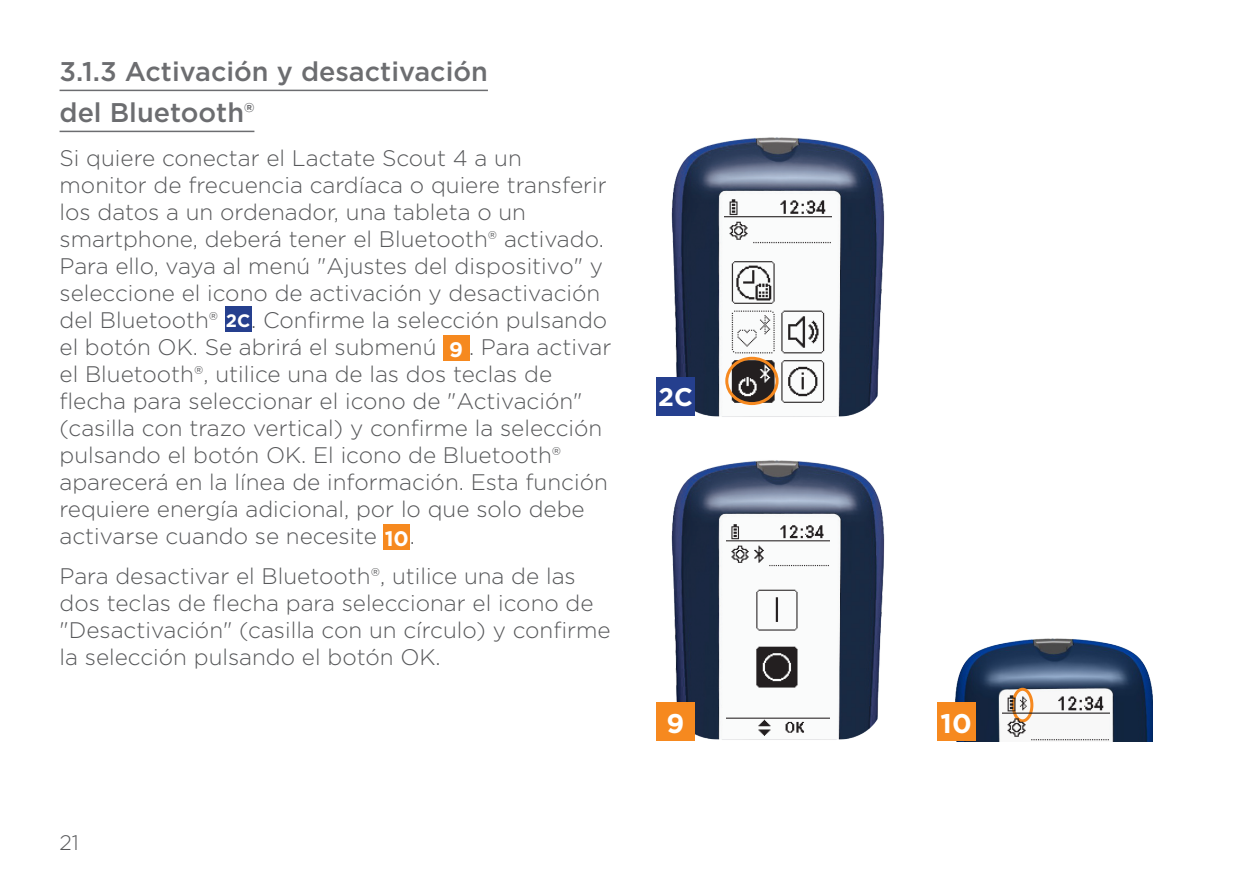
<style>
.page{position:relative;width:1259px;height:893px;background:#fff}
.page>*{position:absolute;margin:0;border:0;box-sizing:border-box;transform-origin:0 0}
.Section_header{font:500 27px "Gotham";color:#6c6d70}
.Box_number{font:700 27px "Gotham";color:#fff}
.Box_number_small{font:700 25.5px "Gotham";color:#fff}
.Body_text{font:300 22.5px/27px "Gotham";color:#57585a}
.t1{font:300 21px "Gotham";color:#57585a}
.t2{font:700 18px "Gotham";color:#fff}
.s1{font-weight:700;font-size:21px;color:#fff}
</style>
<div class="page">
<hr style="left:60px;top:90px;width:428px;height:1px;background:#6c6d70">
<hr style="left:60px;top:131px;width:194px;height:1px;background:#6c6d70">
<div style="left:225px;top:306px;width:26px;height:26px;background:#253f8e"></div>
<div style="left:443px;top:335px;width:26px;height:26px;background:#f6891f"></div>
<div style="left:384px;top:524px;width:26px;height:26px;background:#f6891f"></div>
<img style="left:656px;top:137px;width:229px;height:280px">
<img style="left:724px;top:197px;width:108px;height:220px">
<div style="left:725px;top:357px;width:53px;height:48px;border:3px solid #f6891f;border-radius:50%"></div>
<img style="left:671px;top:460px;width:214px;height:280px">
<img style="left:955px;top:638px;width:197px;height:103px">
<div style="left:1011px;top:688px;width:22px;height:34px;border:3px solid #f6891f;border-radius:50%"></div>
<div style="left:656px;top:377px;width:39px;height:38px;background:#253f8e"></div>
<div style="left:656px;top:702px;width:39px;height:39px;background:#f6891f"></div>
<div style="left:937px;top:702px;width:38px;height:39px;background:#f6891f"></div>
<img style="left:726px;top:522px;width:103px;height:215px">
<img style="left:1002px;top:694px;width:107px;height:47px">
<p class="Section_header" style="left:60px;top:54px;width:430px">3.1.3 Activación y desactivación</p>
<p class="Section_header" style="left:60px;top:95px;width:196px">del Bluetooth®</p>
<p class="Body_text" style="left:60px;top:144px;width:549px">Si quiere conectar el Lactate Scout 4 a un monitor de frecuencia cardíaca o quiere transferir los datos a un ordenador, una tableta o un smartphone, deberá tener el Bluetooth® activado.<br>Para ello, vaya al menú "Ajustes del dispositivo" y seleccione el icono de activación y desactivación del Bluetooth®</p>
<p class="Body_text" style="left:60px;top:306px;width:549px;text-indent:191px">. Confirme la selección pulsando el botón OK. Se abrirá el submenú</p>
<p class="t2" style="left:226px;top:308px;width:26px">2C</p>
<p class="Body_text" style="left:449px;top:333px;width:164px"><span class="s1">9</span> . Para activar</p>
<p class="Body_text" style="left:60px;top:360px;width:550px">el Bluetooth®, utilice una de las dos teclas de flecha para seleccionar el icono de "Activación" (casilla con trazo vertical) y confirme la selección pulsando el botón OK. El icono de Bluetooth® aparecerá en la línea de información. Esta función requiere energía adicional, por lo que solo debe activarse cuando se necesite <span class="s1">10</span>.</p>
<p class="Body_text" style="left:60px;top:562px;width:553px">Para desactivar el Bluetooth®, utilice una de las dos teclas de flecha para seleccionar el icono de "Desactivación" (casilla con un círculo) y confirme la selección pulsando el botón OK.</p>
<p class="t1" style="left:60px;top:830px;width:21px">21</p>
<p class="Box_number_small" style="left:658px;top:380px;width:36px">2C</p>
<p class="Box_number" style="left:666px;top:705px;width:19px">9</p>
<p class="Box_number" style="left:940px;top:705px;width:33px">10</p>
</div>
